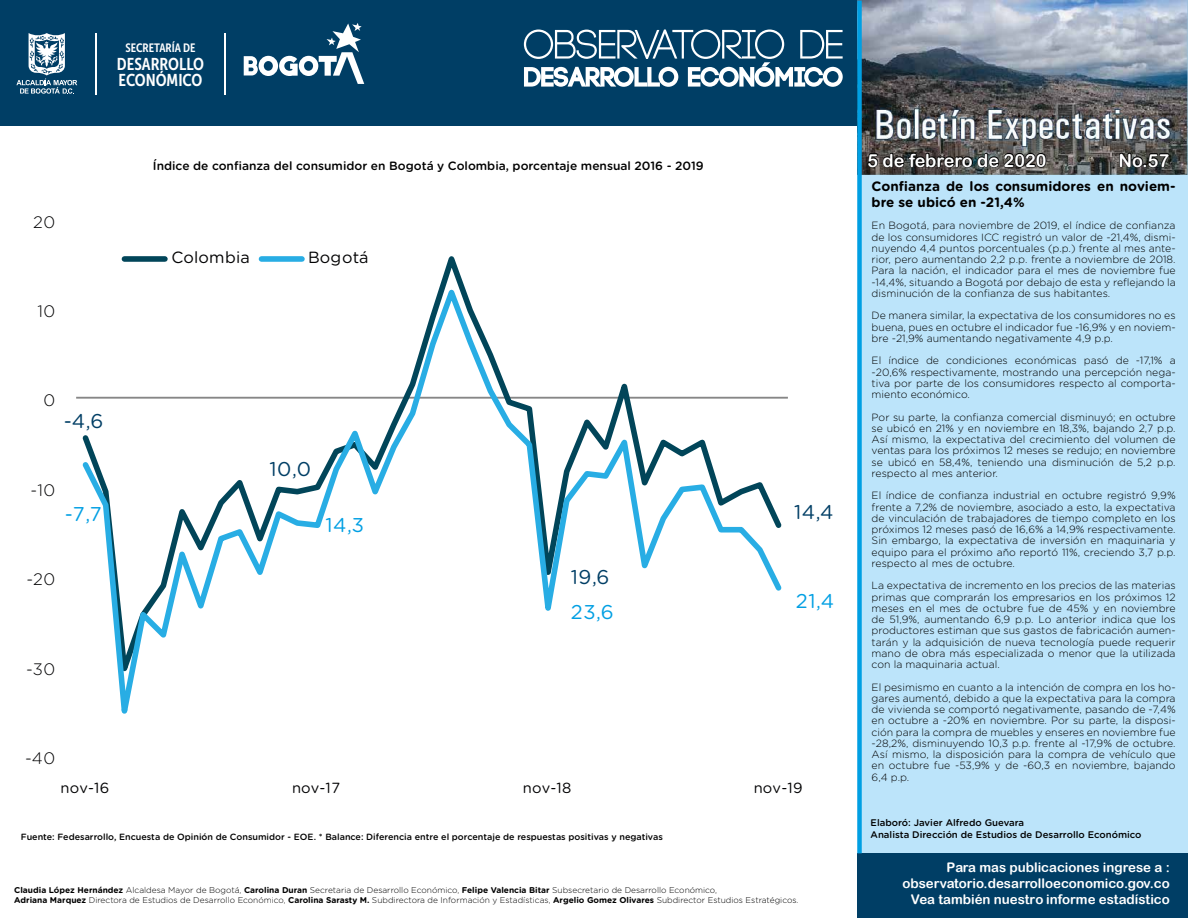
<style>
.page{position:relative;width:1188px;height:918px;background:#fff}
.page>*{position:absolute;margin:0;border:0;box-sizing:border-box;transform-origin:0 0}
.t1{font:19.95px "Gotham Rounded";color:#003e65}
.t2{font:19.95px "Gotham Rounded";color:#009fe3}
.t3{font:18px "Arial Rounded MT Bold";color:#fff}
.t4{font:17.1px/16.8px "Museo Sans Cond 700";color:#fff}
.t5{font:300 16.65px "Gotham Rounded";letter-spacing:.03em;color:#020203}
.t6{font:16.2px "Gotham Rounded";letter-spacing:.01em;color:#020203}
.t7{font:14.7px "Gotham Rounded";letter-spacing:.015em;color:#020203}
.t8{font:700 13.5px/16.2px "Gotham Rounded";color:#000}
.t9{font:13.35px/15.9px "Arial Rounded MT Bold";color:#fff;text-align:right}
.t10{font:500 12px "Gotham Rounded";color:#000}
.t11{font:12px "Museo Sans Cond 700";color:#fff}
.t12{font:300 10.5px/11.2px "Gotham Rounded";color:#000;text-align:justify}
.t13{font:500 9.6px/11.6px "Gotham Rounded";color:#000}
.t14{font:500 9px "Gotham Rounded";color:#000}
.t15{font:300 8.4px/10.1px "Gotham Rounded";color:#000}
.s1{font-weight:700}
</style>
<div class="page">
<hr style="left:76px;top:397px;width:712px;height:2px;background:#868686">
<svg style="left:78px;top:276px;width:708px;height:438px"></svg>
<div style="left:124px;top:256px;width:41px;height:6px;background:#014559"></div>
<div style="left:261px;top:256px;width:41px;height:6px;background:#28ade4"></div>
<div style="left:1px;top:0;width:858px;height:126px;background:#003e65"></div>
<div style="left:860px;top:1px;width:328px;height:917px;background:#bce4fa"></div>
<div style="left:857px;top:853px;width:331px;height:65px;background:#003e65"></div>
<img style="left:858px;top:0;width:329px;height:174px">
<div style="left:857px;top:1px;width:5px;height:852px;background:#009fe3"></div>
<svg style="left:524px;top:30px;width:319px;height:57px"></svg>
<svg style="left:866px;top:152px;width:181px;height:17px"></svg>
<svg style="left:1118px;top:152px;width:53px;height:17px"></svg>
<svg style="left:16px;top:33px;width:61px;height:61px"></svg>
<svg style="left:244px;top:23px;width:120px;height:61px"></svg>
<hr style="left:225px;top:33px;width:1px;height:61px;background:#fff">
<hr style="left:95px;top:33px;width:1px;height:61px;background:#fff">
<p class="t11" style="left:125px;top:41px;width:71px">SECRETARÍA DE</p>
<h3 class="t4" style="left:117px;top:55px;width:89px">DESARROLLO<br>ECONÓMICO</h3>
<h3 class="t5" style="left:33px;top:211px;width:24px">20</h3>
<h3 class="t5" style="left:37px;top:300px;width:19px">10</h3>
<p class="t10" style="left:153px;top:157px;width:552px">Índice de confianza del consumidor en Bogotá y Colombia, porcentaje mensual 2016 - 2019</p>
<h3 class="t6" style="left:172px;top:246px;width:80px">Colombia</h3>
<h3 class="t6" style="left:308px;top:246px;width:62px">Bogotá</h3>
<h3 class="t5" style="left:43px;top:389px;width:13px">0</h3>
<h1 class="t1" style="left:64px;top:408px;width:41px">-4,6</h1>
<h3 class="t5" style="left:31px;top:479px;width:26px">-10</h3>
<h1 class="t1" style="left:270px;top:455px;width:43px">10,0</h1>
<h1 class="t2" style="left:65px;top:500px;width:39px">-7,7</h1>
<h1 class="t1" style="left:794px;top:498px;width:41px">14,4</h1>
<h1 class="t2" style="left:326px;top:511px;width:40px">14,3</h1>
<h3 class="t5" style="left:26px;top:568px;width:30px">-20</h3>
<h1 class="t1" style="left:571px;top:563px;width:40px">19,6</h1>
<h1 class="t2" style="left:571px;top:598px;width:44px">23,6</h1>
<h1 class="t2" style="left:796px;top:588px;width:40px">21,4</h1>
<h3 class="t5" style="left:26px;top:658px;width:31px">-30</h3>
<h3 class="t5" style="left:25px;top:747px;width:32px">-40</h3>
<h3 class="t7" style="left:61px;top:777px;width:50px">nov-16</h3>
<h3 class="t7" style="left:292px;top:777px;width:50px">nov-17</h3>
<h3 class="t7" style="left:523px;top:777px;width:50px">nov-18</h3>
<h3 class="t7" style="left:754px;top:777px;width:50px">nov-19</h3>
<p class="t14" style="left:21px;top:831px;width:644px">Fuente: Fedesarrollo, Encuesta de Opinión de Consumidor - EOE. * Balance: Diferencia entre el porcentaje de respuestas positivas y negativas</p>
<p class="t15" style="left:14px;top:884px;width:786px"><span class="s1">Claudia López Hernández</span> Alcaldesa Mayor de Bogotá, <span class="s1">Carolina Duran</span> Secretaria de Desarrollo Económico, <span class="s1">Felipe Valencia Bitar</span> Subsecretario de Desarrollo Económico,<br><span class="s1">Adriana Marquez</span> Directora de Estudios de Desarrollo Económico, <span class="s1">Carolina Sarasty M.</span> Subdirectora de Información y Estadísticas, <span class="s1">Argelio Gomez Olivares</span> Subdirector Estudios Estratégicos.</p>
<h2 class="t3" style="left:867px;top:150px;width:181px">5 de febrero de 2020</h2>
<h2 class="t3" style="left:1118px;top:150px;width:52px">No.57</h2>
<p class="t8" style="left:872px;top:177px;width:305px">Confianza de los consumidores en noviem&shy;bre se ubicó en -21,4%</p>
<p class="t12" style="left:872px;top:220px;width:306px">En Bogotá, para noviembre de 2019, el índice de confianza de los consumidores ICC registró un valor de -21,4%, dismi&shy;nuyendo 4,4 puntos porcentuales (p.p.) frente al mes ante&shy;rior, pero aumentando 2,2 p.p. frente a noviembre de 2018.<br>Para la nación, el indicador para el mes de noviembre fue -14,4%, situando a Bogotá por debajo de esta y reflejando la disminución de la confianza de sus habitantes.</p>
<p class="t12" style="left:872px;top:310px;width:306px">De manera similar, la expectativa de los consumidores no es buena, pues en octubre el indicador fue -16,9% y en noviem&shy;bre -21,9% aumentando negativamente 4,9 p.p.</p>
<p class="t12" style="left:872px;top:355px;width:306px">El índice de condiciones económicas pasó de -17,1% a -20,6% respectivamente, mostrando una percepción nega&shy;tiva por parte de los consumidores respecto al comporta&shy;miento económico.</p>
<p class="t12" style="left:872px;top:411px;width:306px">Por su parte, la confianza comercial disminuyó; en octubre se ubicó en 21% y en noviembre en 18,3%, bajando 2,7 p.p.<br>Así mismo, la expectativa del crecimiento del volumen de ventas para los próximos 12 meses se redujo; en noviembre se ubicó en 58,4%, teniendo una disminución de 5,2 p.p. respecto al mes anterior.</p>
<p class="t12" style="left:872px;top:490px;width:306px">El índice de confianza industrial en octubre registró 9,9% frente a 7,2% de noviembre, asociado a esto, la expectativa de vinculación de trabajadores de tiempo completo en los próximos 12 meses pasó de 16,6% a 14,9% respectivamente.<br>Sin embargo, la expectativa de inversión en maquinaria y equipo para el próximo año reportó 11%, creciendo 3,7 p.p. respecto al mes de octubre.</p>
<p class="t12" style="left:872px;top:580px;width:306px">La expectativa de incremento en los precios de las materias primas que comprarán los empresarios en los próximos 12 meses en el mes de octubre fue de 45% y en noviembre de 51,9%, aumentando 6,9 p.p. Lo anterior indica que los productores estiman que sus gastos de fabricación aumen&shy;tarán y la adquisición de nueva tecnología puede requerir mano de obra más especializada o menor que la utilizada con la maquinaria actual.</p>
<p class="t12" style="left:872px;top:681px;width:306px">El pesimismo en cuanto a la intención de compra en los ho&shy;gares aumentó, debido a que la expectativa para la compra de vivienda se comportó negativamente, pasando de -7,4% en octubre a -20% en noviembre. Por su parte, la disposi&shy;ción para la compra de muebles y enseres en noviembre fue -28,2%, disminuyendo 10,3 p.p. frente al -17,9% de octubre.<br>Así mismo, la disposición para la compra de vehículo que en octubre fue -53,9% y de -60,3 en noviembre, bajando 6,4 p.p.</p>
<p class="t13" style="left:871px;top:817px;width:272px">Elaboró: Javier Alfredo Guevara<br>Analista Dirección de Estudios de Desarrollo Económico</p>
<p class="t9" style="left:902px;top:859px;width:269px">Para mas publicaciones ingrese a : observatorio.desarrolloeconomico.gov.co<br>Vea también nuestro informe estadístico</p>
</div>
